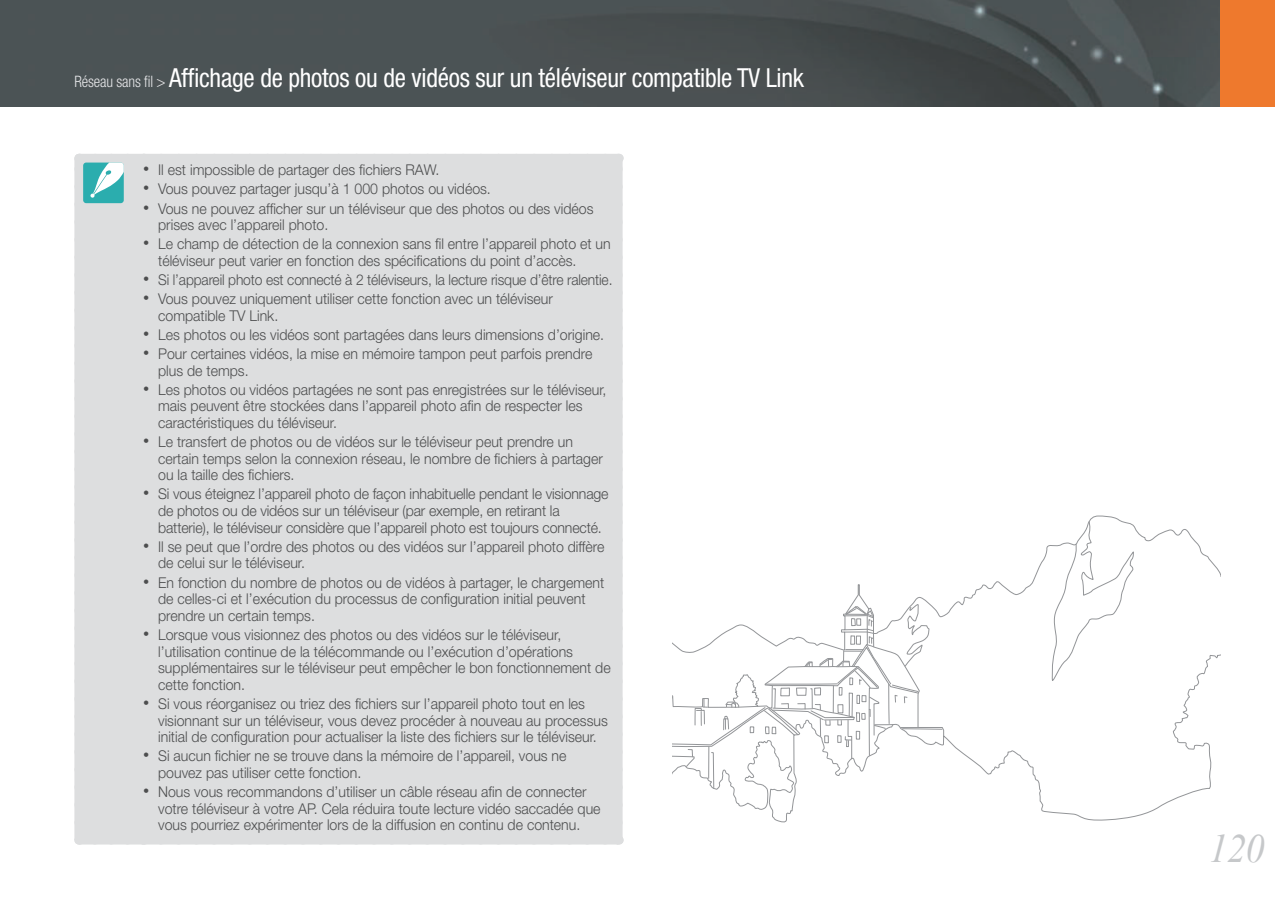
<style>
.page{position:relative;width:1275px;height:903px;background:#fff}
.page>*{position:absolute;margin:0;border:0;box-sizing:border-box;transform-origin:0 0}
.t1{font:italic 40.25px "Times New Roman";color:#c6c8ca;scale:.95 1}
.t2{font:condensed 26.25px "Helvetica Neue";letter-spacing:-.01em;color:#fff;scale:.96 1}
.t3{font:300 14.88px/16.6px "Helvetica Neue";color:#4d4e4f;scale:.95 1}
.t4{font:300 14.88px "Helvetica Neue";color:#4d4e4f;scale:.93 1}
.s1{font-weight:300;font-size:15.75px;color:#e6e7e9}
.s2{font-family:"Arial";font-weight:400;font-size:17.5px}
</style>
<div class="page">
<img style="left:0;top:0;width:1220px;height:107px">
<div style="left:1220px;top:0;width:55px;height:107px;background:#ee792d"></div>
<div style="left:83px;top:163px;width:531px;height:673px;background:#dddedf"></div>
<div style="left:79px;top:154px;width:64px;height:9px;background:#dddedf"></div>
<div style="left:74px;top:158px;width:9px;height:682px;background:#dddedf"></div>
<div style="left:143px;top:154px;width:475px;height:9px;background:#dddedf"></div>
<div style="left:614px;top:158px;width:9px;height:682px;background:#dddedf"></div>
<div style="left:79px;top:836px;width:64px;height:8px;background:#dddedf"></div>
<div style="left:143px;top:836px;width:475px;height:8px;background:#dddedf"></div>
<svg style="left:74px;top:154px;width:5px;height:667px"></svg>
<div style="left:161px;top:154px;width:462px;height:669px;background:#dddedf"></div>
<div style="left:83px;top:163px;width:41px;height:40px;background:#2badae;border-radius:3px"></div>
<svg style="left:90px;top:162px;width:45px;height:36px"></svg>
<svg style="left:944px;top:515px;width:277px;height:101px"></svg>
<svg style="left:714px;top:654px;width:507px;height:169px"></svg>
<svg style="left:673px;top:584px;width:271px;height:205px"></svg>
<svg style="left:1051px;top:521px;width:83px;height:160px"></svg>
<h2 class="t2" style="left:74px;top:68px;width:762px"><span class="s1">Réseau sans fil &gt;</span> Affichage de photos ou de vidéos sur un téléviseur compatible TV Link</h2>
<p class="t3" style="left:143px;top:163px;width:313px"><span class="s2">•</span> Il est impossible de partager des fichiers RAW.</p>
<p class="t3" style="left:143px;top:182px;width:367px"><span class="s2">•</span> Vous pouvez partager jusqu’à 1 000 photos ou vidéos.</p>
<p class="t3" style="left:158px;top:201px;width:460px;text-indent:-15px"><span class="s2">•</span> Vous ne pouvez afficher sur un téléviseur que des photos ou des vidéos prises avec l’appareil photo.</p>
<p class="t3" style="left:158px;top:237px;width:478px;text-indent:-15px"><span class="s2">•</span> Le champ de détection de la connexion sans fil entre l’appareil photo et un téléviseur peut varier en fonction des spécifications du point d’accès.</p>
<p class="t4" style="left:143px;top:274px;width:506px"><span class="s2">•</span> Si l’appareil photo est connecté à 2 téléviseurs, la lecture risque d’être ralentie.</p>
<p class="t3" style="left:158px;top:292px;width:417px;text-indent:-15px"><span class="s2">•</span> Vous pouvez uniquement utiliser cette fonction avec un téléviseur compatible TV Link.</p>
<p class="t3" style="left:143px;top:328px;width:487px"><span class="s2">•</span> Les photos ou les vidéos sont partagées dans leurs dimensions d’origine.</p>
<p class="t3" style="left:158px;top:347px;width:459px;text-indent:-15px"><span class="s2">•</span> Pour certaines vidéos, la mise en mémoire tampon peut parfois prendre plus de temps.</p>
<p class="t3" style="left:158px;top:382px;width:473px;text-indent:-15px"><span class="s2">•</span> Les photos ou vidéos partagées ne sont pas enregistrées sur le téléviseur, mais peuvent être stockées dans l’appareil photo afin de respecter les caractéristiques du téléviseur.</p>
<p class="t3" style="left:158px;top:435px;width:470px;text-indent:-15px"><span class="s2">•</span> Le transfert de photos ou de vidéos sur le téléviseur peut prendre un certain temps selon la connexion réseau, le nombre de fichiers à partager ou la taille des fichiers.</p>
<p class="t3" style="left:158px;top:487px;width:476px;text-indent:-15px"><span class="s2">•</span> Si vous éteignez l’appareil photo de façon inhabituelle pendant le visionnage de photos ou de vidéos sur un téléviseur (par exemple, en retirant la batterie), le téléviseur considère que l’appareil photo est toujours connecté.</p>
<p class="t3" style="left:158px;top:539px;width:471px;text-indent:-15px"><span class="s2">•</span> Il se peut que l’ordre des photos ou des vidéos sur l’appareil photo diffère de celui sur le téléviseur.</p>
<p class="t3" style="left:158px;top:575px;width:471px;text-indent:-15px"><span class="s2">•</span> En fonction du nombre de photos ou de vidéos à partager, le chargement de celles-ci et l’exécution du processus de configuration initial peuvent prendre un certain temps.</p>
<p class="t3" style="left:158px;top:628px;width:478px;text-indent:-15px"><span class="s2">•</span> Lorsque vous visionnez des photos ou des vidéos sur le téléviseur, l’utilisation continue de la télécommande ou l’exécution d’opérations supplémentaires sur le téléviseur peut empêcher le bon fonctionnement de cette fonction.</p>
<p class="t3" style="left:158px;top:697px;width:475px;text-indent:-15px"><span class="s2">•</span> Si vous réorganisez ou triez des fichiers sur l’appareil photo tout en les visionnant sur un téléviseur, vous devez procéder à nouveau au processus initial de configuration pour actualiser la liste des fichiers sur le téléviseur.</p>
<p class="t3" style="left:158px;top:749px;width:431px;text-indent:-15px"><span class="s2">•</span> Si aucun fichier ne se trouve dans la mémoire de l’appareil, vous ne pouvez pas utiliser cette fonction.</p>
<p class="t3" style="left:158px;top:785px;width:467px;text-indent:-15px"><span class="s2">•</span> Nous vous recommandons d’utiliser un câble réseau afin de connecter votre téléviseur à votre AP. Cela réduira toute lecture vidéo saccadée que vous pourriez expérimenter lors de la diffusion en continu de contenu.</p>
<h1 class="t1" style="left:1209px;top:826px;width:60px">120</h1>
</div>
